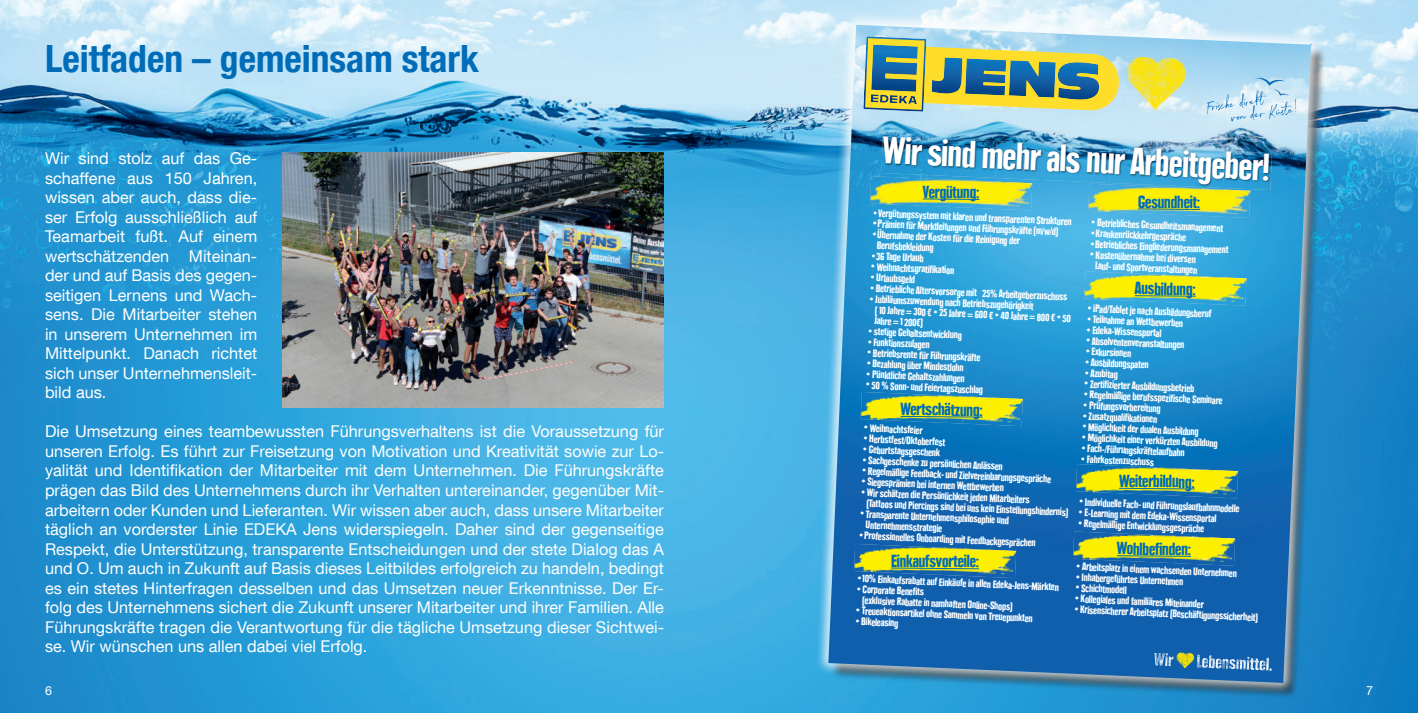
<style>
.page{position:relative;width:1418px;height:713px;background:#fff}
.page>*{position:absolute;margin:0;border:0;box-sizing:border-box;transform-origin:0 0}
.t1{font:900 condensed 37.62px "Plak Com";color:#fff}
.t2{font:700 condensed 37.5px "Helvetica Neue LT Com";color:#006cb7}
.t3{font:900 condensed 17.5px "Plak Com";letter-spacing:-.01em;color:#006cb7}
.t4{font:16.25px/19.5px "Helvetica Neue LT Com";color:#fff;text-align:justify}
.t5{font:12.5px "Helvetica Neue LT Com";color:#fff}
.t6{font:900 condensed 10.75px/10.8px "Plak Com";color:#fff}
</style>
<div class="page">
<img style="left:0;top:0;width:1417px;height:712px">
<svg style="left:814px;top:11px;width:511px;height:685px;background:#63b0d9"></svg>
<svg style="left:828px;top:25px;width:484px;height:657px;background:#4a95b3"></svg>
<img style="left:282px;top:152px;width:382px;height:255px">
<h2 class="t2" style="left:45px;top:44px;width:435px">Leitfaden – gemeinsam stark</h2>
<p class="t4" style="left:45px;top:150px;width:214px">Wir sind stolz auf das Ge&shy;schaffene aus 150 Jahren, wissen aber auch, dass die&shy;ser Erfolg ausschließlich auf Teamarbeit fußt. Auf einem wertschätzenden Miteinan&shy;der und auf Basis des gegen&shy;seitigen Lernens und Wach&shy;sens. Die Mitarbeiter stehen in unserem Unternehmen im Mittelpunkt. Danach richtet sich unser Unternehmensleit&shy;bild aus.</p>
<p class="t4" style="left:45px;top:423px;width:620px">Die Umsetzung eines teambewussten Führungsverhaltens ist die Voraussetzung für unseren Erfolg. Es führt zur Freisetzung von Motivation und Kreativität sowie zur Lo&shy;yalität und Identifikation der Mitarbeiter mit dem Unternehmen. Die Führungskräfte prägen das Bild des Unternehmens durch ihr Verhalten untereinander, gegenüber Mit&shy;arbeitern oder Kunden und Lieferanten. Wir wissen aber auch, dass unsere Mitarbeiter täglich an vorderster Linie EDEKA Jens widerspiegeln. Daher sind der gegenseitige Respekt, die Unterstützung, transparente Entscheidungen und der stete Dialog das A und O. Um auch in Zukunft auf Basis dieses Leitbildes erfolgreich zu handeln, bedingt es ein stetes Hinterfragen desselben und das Umsetzen neuer Erkenntnisse. Der Er&shy;folg des Unternehmens sichert die Zukunft unserer Mitarbeiter und ihrer Familien. Alle Führungskräfte tragen die Verantwortung für die tägliche Umsetzung dieser Sichtwei&shy;se. Wir wünschen uns allen dabei viel Erfolg.</p>
<h1 class="t1" style="left:883px;top:132px;width:389px;rotate:2deg">Wir sind mehr als nur Arbeitgeber!</h1>
<p class="t6" style="left:873px;top:206px;width:200px;rotate:3deg">ï Vergütungssystem mit klaren und transparenten Strukturen</p>
<h3 class="t3" style="left:922px;top:182px;width:58px">Vergütung:</h3>
<h3 class="t3" style="left:1138px;top:192px;width:64px">Gesundheit:</h3>
<p class="t6" style="left:1091px;top:216px;width:133px;rotate:3deg">ï Betriebliches Gesundheitsmanagement</p>
<p class="t6" style="left:1091px;top:227px;width:97px;rotate:3deg">ï Krankenrückkehrgespräche</p>
<p class="t6" style="left:1090px;top:238px;width:140px;rotate:3deg">ï Betriebliches Eingliederungsmanagement</p>
<p class="t6" style="left:1090px;top:248px;width:107px;rotate:3deg">ï Kostenübernahme bei diversen</p>
<p class="t6" style="left:1095px;top:259px;width:103px;rotate:3deg">Lauf- und Sportveranstaltungen</p>
<p class="t6" style="left:1088px;top:302px;width:125px;rotate:3deg">ï iPad/Tablet je nach Ausbildungsberuf ï Teilnahme an Wettbewerben<br>ï Edeka-Wissensportal<br>ï Absolventenveranstaltungen<br>ï Exkursionen<br>ï Ausbildungspaten<br>ï Azubitag</p>
<p class="t6" style="left:1084px;top:377px;width:111px;rotate:3deg">• Zertifi zierter Ausbildungsbetrieb</p>
<p class="t6" style="left:1084px;top:388px;width:140px;rotate:3deg">• Regelmäßige berufsspezifi sche Seminare ï Prüfungsvorbereitung</p>
<p class="t6" style="left:1083px;top:410px;width:137px;rotate:3deg">• Zusatzqualifi kationen<br>ï Möglichkeit der dualen Ausbildung<br>ï Möglichkeit einer verkürzten Ausbildung ï Fach-/Führungskräftelaufbahn<br>ï Fahrkostenzuschuss</p>
<p class="t6" style="left:1079px;top:495px;width:162px;rotate:3deg">ï Individuelle Fach- und Führungslaufbahnmodelle ï E-Learning mit dem Edeka-Wissensportal<br>ï Regelmäßige Entwicklungsgespräche</p>
<p class="t6" style="left:1076px;top:560px;width:185px;rotate:3deg">ï Arbeitsplatz in einem wachsenden Unternehmen<br>ï Inhabergeführtes Unternehmen<br>ï Schichtmodell<br>ï Kollegiales und familiäres Miteinander<br>ï Krisensicherer Arbeitsplatz (Beschäftigungssicherheit)</p>
<p class="t6" style="left:873px;top:217px;width:187px;rotate:3deg">ï Prämien für Marktleitungen und Führungskräfte (m/w/d)</p>
<p class="t6" style="left:872px;top:228px;width:149px;rotate:3deg">ï Übernahme der Kosten für die Reinigung der</p>
<p class="t6" style="left:877px;top:239px;width:58px;rotate:3deg">Berufsbekleidung</p>
<p class="t6" style="left:871px;top:250px;width:54px;rotate:3deg">ï 36 Tage Urlaub</p>
<p class="t6" style="left:871px;top:261px;width:85px;rotate:3deg">• Weihnachtsgratifi kation</p>
<p class="t6" style="left:871px;top:271px;width:46px;rotate:3deg">ï Urlaubsgeld</p>
<p class="t6" style="left:870px;top:282px;width:199px;rotate:3deg">ï Betriebliche Altersvorsorge mit 25% Arbeitgeberzuschuss</p>
<h3 class="t3" style="left:1134px;top:279px;width:62px">Ausbildung:</h3>
<p class="t6" style="left:870px;top:292px;width:165px;rotate:3deg">ï Jubiläumszuwendung nach Betriebszugehörigkeit</p>
<p class="t6" style="left:875px;top:303px;width:198px;rotate:3deg">( 10 Jahre = 300 € ï 25 Jahre = 600 € ï 40 Jahre = 800 € ï 50</p>
<p class="t6" style="left:874px;top:315px;width:50px;rotate:3deg">Jahre = 1 200€)</p>
<p class="t6" style="left:868px;top:325px;width:95px;rotate:3deg">ï stetige Gehaltsentwicklung</p>
<p class="t6" style="left:868px;top:336px;width:63px;rotate:3deg">ï Funktionszulagen</p>
<p class="t6" style="left:867px;top:346px;width:115px;rotate:3deg">ï Betriebsrente für Führungskräfte</p>
<p class="t6" style="left:867px;top:357px;width:98px;rotate:3deg">ï Bezahlung über Mindestlohn</p>
<p class="t6" style="left:866px;top:368px;width:100px;rotate:3deg">ï Pünktliche Gehaltszahlungen</p>
<p class="t6" style="left:866px;top:378px;width:119px;rotate:3deg">ï 50 % Sonn- und Feiertagszuschlag</p>
<p class="t6" style="left:864px;top:422px;width:60px;rotate:3deg">ï Weihnachtsfeier</p>
<p class="t6" style="left:864px;top:432px;width:83px;rotate:3deg">ï Herbstfest/Oktoberfest</p>
<p class="t6" style="left:863px;top:443px;width:78px;rotate:3deg">ï Geburtstagsgeschenk</p>
<p class="t6" style="left:863px;top:453px;width:142px;rotate:3deg">ï Sachgeschenke zu persönlichen Anlässen</p>
<p class="t6" style="left:862px;top:464px;width:190px;rotate:3deg">ï Regelmäßige Feedback- und Zielvereinbarungsgespräche</p>
<h3 class="t3" style="left:900px;top:400px;width:84px">Wertschätzung:</h3>
<h3 class="t3" style="left:1119px;top:471px;width:77px">Weiterbildung:</h3>
<p class="t6" style="left:862px;top:475px;width:144px;rotate:3deg">ï Siegesprämien bei internen Wettbewerben</p>
<p class="t6" style="left:861px;top:486px;width:170px;rotate:3deg">ï Wir schätzen die Persönlichkeit jeden Mitarbeiters</p>
<p class="t6" style="left:867px;top:496px;width:203px;rotate:3deg">(Tattoos und Piercings sind bei uns kein Einstellungshindernis)</p>
<p class="t6" style="left:860px;top:507px;width:150px;rotate:3deg">ï Transparente Unternehmensphilosophie und</p>
<p class="t6" style="left:866px;top:518px;width:78px;rotate:3deg">Unternehmensstrategie</p>
<p class="t6" style="left:859px;top:529px;width:178px;rotate:3deg">ï Professionelles Onboarding mit Feedbackgesprächen</p>
<p class="t6" style="left:857px;top:571px;width:203px;rotate:3deg">ï 10% Einkaufsrabatt auf Einkäufe in allen Edeka-Jens-Märkten</p>
<h3 class="t3" style="left:1116px;top:538px;width:76px">Wohlbefinden:</h3>
<h3 class="t3" style="left:891px;top:551px;width:90px">Einkaufsvorteile:</h3>
<p class="t6" style="left:857px;top:583px;width:68px;rotate:3deg">• Corporate Benefi ts</p>
<p class="t6" style="left:862px;top:593px;width:152px;rotate:3deg">(exklusive Rabatte in namhaften Online-Shops)</p>
<p class="t6" style="left:856px;top:604px;width:178px;rotate:3deg">ï Treueaktionsartikel ohne Sammeln von Treuepunkten</p>
<p class="t6" style="left:856px;top:615px;width:44px;rotate:3deg">ï Bikeleasing</p>
<p class="t5" style="left:45px;top:685px;width:8px">6</p>
<p class="t5" style="left:1365px;top:685px;width:8px">7</p>
</div>
